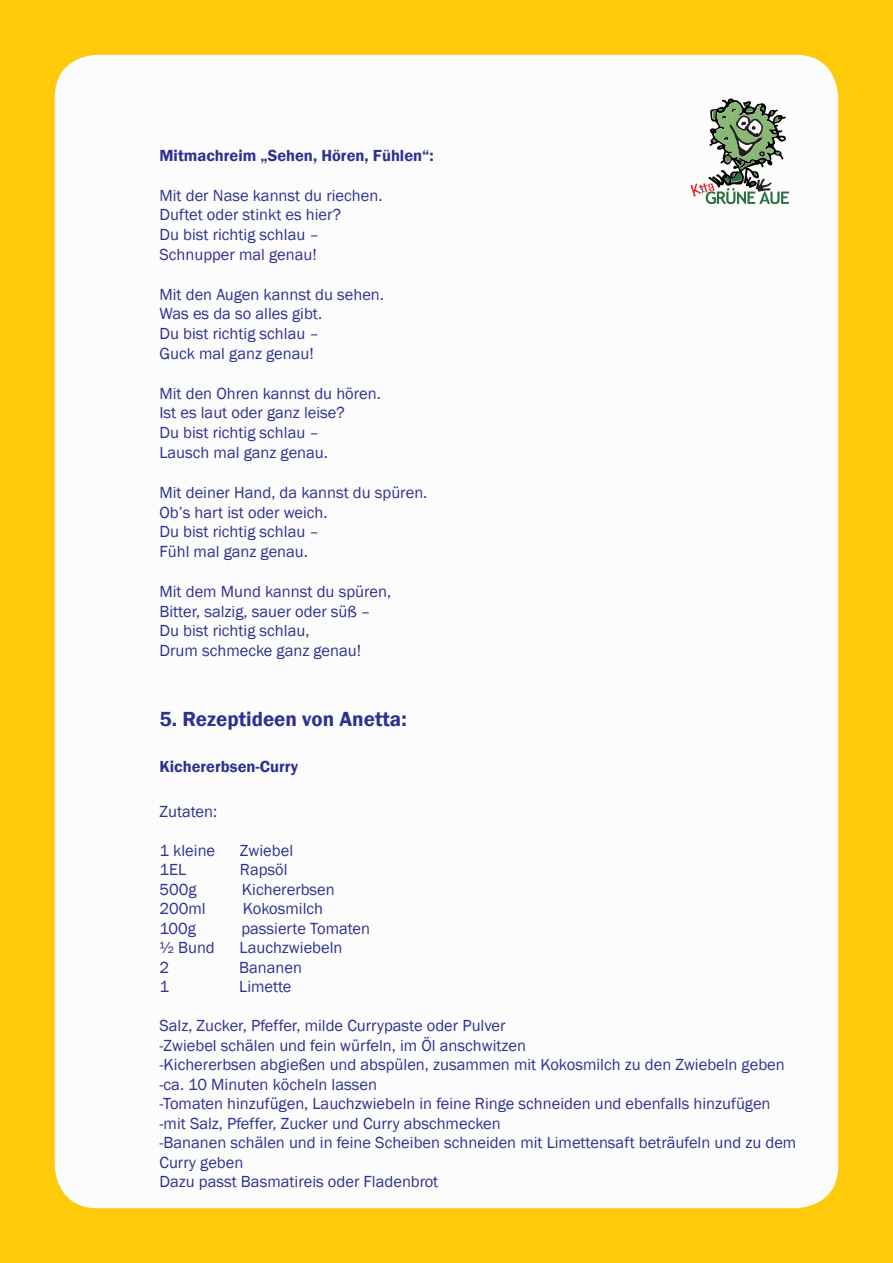
<style>
.page{position:relative;width:893px;height:1263px;background:#feca0a}
.page>*{position:absolute;margin:0;border:0;box-sizing:border-box;transform-origin:0 0}
.t1{font:600 21px "Franklin Gothic";color:#2e3092}
.t2{font:16.5px/19.8px "Franklin Gothic";color:#2e3092}
.t3{font:600 16.5px "Franklin Gothic";color:#2e3092}
</style>
<div class="page">
<div style="left:55px;top:55px;width:783px;height:1153px;background:#fcfcfc;border-radius:43px"></div>
<svg style="left:690px;top:98px;width:99px;height:106px"></svg>
<p class="t3" style="left:159px;top:145px;width:276px">Mitmachreim „Sehen, Hören, Fühlen“:</p>
<p class="t2" style="left:159px;top:186px;width:224px">Mit der Nase kannst du riechen.<br>Duftet oder stinkt es hier?<br>Du bist richtig schlau –<br>Schnupper mal genau!</p>
<p class="t2" style="left:159px;top:285px;width:226px">Mit den Augen kannst du sehen.<br>Was es da so alles gibt.<br>Du bist richtig schlau –<br>Guck mal ganz genau!</p>
<p class="t2" style="left:159px;top:384px;width:223px">Mit den Ohren kannst du hören.<br>Ist es laut oder ganz leise?<br>Du bist richtig schlau –<br>Lausch mal ganz genau.</p>
<p class="t2" style="left:159px;top:483px;width:269px">Mit deiner Hand, da kannst du spüren.<br>Ob’s hart ist oder weich.<br>Du bist richtig schlau –<br>Fühl mal ganz genau.</p>
<p class="t2" style="left:159px;top:582px;width:233px">Mit dem Mund kannst du spüren,<br>Bitter, salzig, sauer oder süß –<br>Du bist richtig schlau,<br>Drum schmecke ganz genau!</p>
<p class="t1" style="left:159px;top:706px;width:249px">5. Rezeptideen von Anetta:</p>
<p class="t3" style="left:159px;top:756px;width:140px">Kichererbsen-Curry</p>
<p class="t2" style="left:159px;top:801px;width:59px">Zutaten:</p>
<p class="t2" style="left:159px;top:841px;width:57px">1 kleine</p>
<p class="t2" style="left:240px;top:841px;width:55px">Zwiebel</p>
<p class="t2" style="left:159px;top:860px;width:28px">1EL</p>
<p class="t2" style="left:240px;top:860px;width:49px">Rapsöl</p>
<p class="t2" style="left:159px;top:880px;width:39px">500g</p>
<p class="t2" style="left:242px;top:880px;width:94px">Kichererbsen</p>
<p class="t2" style="left:159px;top:899px;width:48px">200ml</p>
<p class="t2" style="left:243px;top:899px;width:82px">Kokosmilch</p>
<p class="t2" style="left:159px;top:919px;width:38px">100g</p>
<p class="t2" style="left:241px;top:919px;width:130px">passierte Tomaten</p>
<p class="t2" style="left:159px;top:938px;width:57px">½ Bund</p>
<p class="t2" style="left:240px;top:938px;width:104px">Lauchzwiebeln</p>
<p class="t2" style="left:159px;top:958px;width:11px">2</p>
<p class="t2" style="left:239px;top:958px;width:64px">Bananen</p>
<p class="t2" style="left:159px;top:977px;width:11px">1</p>
<p class="t2" style="left:239px;top:977px;width:54px">Limette</p>
<p class="t2" style="left:159px;top:1016px;width:638px">Salz, Zucker, Pfeffer, milde Currypaste oder Pulver<br>-Zwiebel schälen und fein würfeln, im Öl anschwitzen<br>-Kichererbsen abgießen und abspülen, zusammen mit Kokosmilch zu den Zwiebeln geben -ca. 10 Minuten köcheln lassen<br>-Tomaten hinzufügen, Lauchzwiebeln in feine Ringe schneiden und ebenfalls hinzufügen -mit Salz, Pfeffer, Zucker und Curry abschmecken<br>-Bananen schälen und in feine Scheiben schneiden mit Limettensaft beträufeln und zu dem Curry geben<br>Dazu passt Basmatireis oder Fladenbrot</p>
</div>
